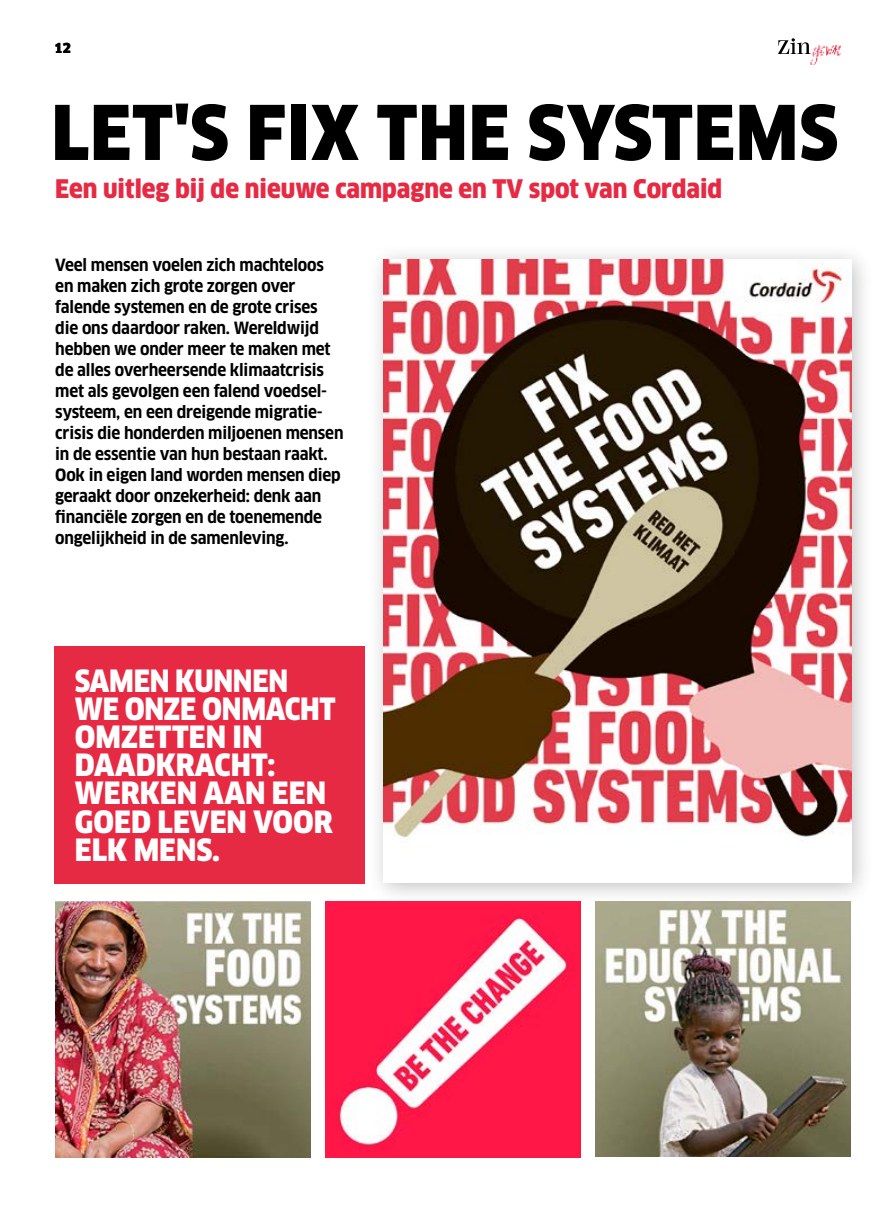
<style>
.page{position:relative;width:893px;height:1212px;background:#fff}
.page>*{position:absolute;margin:0;border:0;box-sizing:border-box;transform-origin:0 0}
.t1{font:900 condensed 73.5px "Clan OT";letter-spacing:.01em;color:#000}
.t2{font:900 condensed 30px/28.2px "Clan OT";color:#fff}
.t3{font:900 condensed 25.05px "Clan OT";color:#e72a43}
.t4{font:700 condensed 16.5px/21px "Clan OT";letter-spacing:-.01em;color:#000}
.t5{font:900 13.5px "Clan OT";color:#000}
</style>
<div class="page">
<svg style="left:778px;top:38px;width:30px;height:16px"></svg>
<img style="left:808px;top:43px;width:33px;height:22px">
<div style="left:366px;top:243px;width:509px;height:662px;background:#000;opacity:.25"></div>
<img style="left:384px;top:259px;width:467px;height:623px">
<div style="left:54px;top:646px;width:310px;height:238px;background:#e72a43"></div>
<img style="left:55px;top:902px;width:255px;height:255px">
<img style="left:325px;top:902px;width:255px;height:255px">
<img style="left:596px;top:901px;width:254px;height:256px">
<p class="t5" style="left:54px;top:40px;width:19px">12</p>
<h1 class="t1" style="left:51px;top:91px;width:788px">LET'S FIX THE SYSTEMS</h1>
<h3 class="t3" style="left:55px;top:174px;width:669px">Een uitleg bij de nieuwe campagne en TV spot van Cordaid</h3>
<p class="t4" style="left:55px;top:255px;width:290px">Veel mensen voelen zich machteloos en maken zich grote zorgen over falende systemen en de grote crises die ons daardoor raken. Wereldwijd hebben we onder meer te maken met de alles overheersende klimaatcrisis met als gevolgen een falend voedsel&shy;systeem, en een dreigende migratie&shy;crisis die honderden miljoenen mensen in de essentie van hun bestaan raakt.<br>Ook in eigen land worden mensen diep geraakt door onzekerheid: denk aan financiële zorgen en de toenemende ongelijkheid in de samenleving.</p>
<h2 class="t2" style="left:75px;top:667px;width:262px">SAMEN KUNNEN<br>WE ONZE ONMACHT<br>OMZETTEN IN<br>DAADKRACHT:<br>WERKEN AAN EEN<br>GOED LEVEN VOOR<br>ELK MENS.</h2>
</div>
